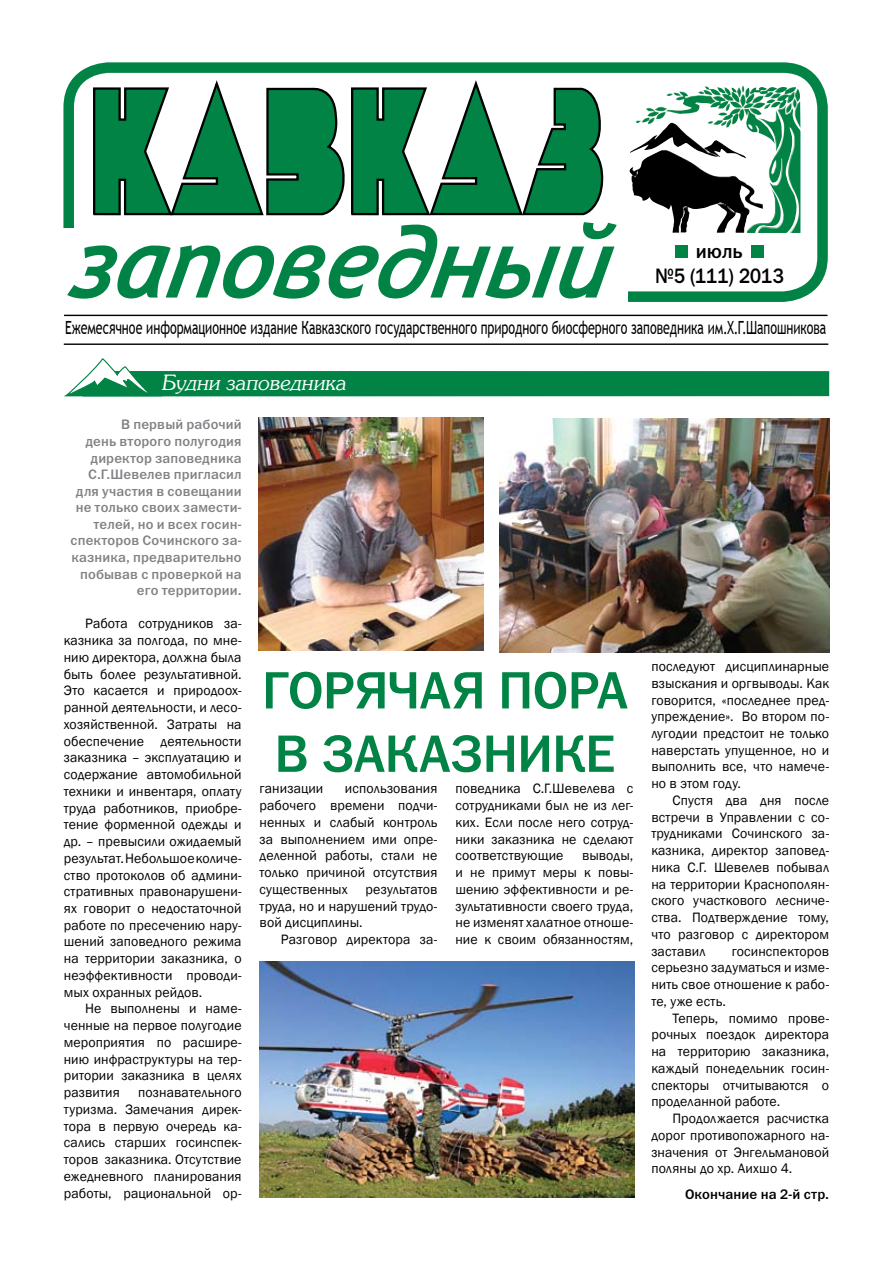
<style>
.page{position:relative;width:893px;height:1263px;background:#fff}
.page>*{position:absolute;margin:0;border:0;box-sizing:border-box;transform-origin:0 0}
.t1{font:italic 700 97.5px "Trebuchet";color:#008344;scale:.95 1}
.t2{font:52.8px/63.3px "Franklin Gothic Medium C";letter-spacing:-.015em;color:#008344}
.t3{font:italic 21px "Souvienne";letter-spacing:.005em;color:#fff}
.t4{font:21px "Franklin Gothic Medium C";letter-spacing:-.02em;color:#000;scale:.9 1}
.t5{font:19.5px "Franklin Gothic Medium C";color:#000}
.t6{font:18.15px "Trebuchet MS";color:#000;scale:.69 1}
.t7{font:13.95px/16.8px "Franklin Gothic";letter-spacing:.01em;color:#000;text-align:justify}
.t8{font:13.95px "Franklin Gothic Medium C";color:#000}
.t9{font:13.8px/16.5px "Franklin Gothic Medium C";letter-spacing:.01em;color:#808285;text-align:right}
</style>
<div class="page">
<div style="left:63px;top:62px;width:765px;height:240px;border:10px solid #008344;border-radius:40px"></div>
<div style="left:51px;top:229px;width:576px;height:82px;background:#fff"></div>
<div style="left:675px;top:245px;width:13px;height:13px;background:#008344"></div>
<div style="left:751px;top:245px;width:13px;height:13px;background:#008344"></div>
<hr style="left:64px;top:315px;width:763px;height:1px;background:#000">
<hr style="left:64px;top:343px;width:764px;height:2px;background:#000">
<img style="left:705px;top:85px;width:91px;height:24px">
<img style="left:630px;top:123px;width:116px;height:110px">
<svg style="left:91px;top:77px;width:513px;height:139px"></svg>
<img style="left:500px;top:418px;width:329px;height:234px">
<svg style="left:64px;top:358px;width:765px;height:39px"></svg>
<img style="left:259px;top:962px;width:376px;height:236px">
<img style="left:258px;top:417px;width:225px;height:234px">
<h1 class="t1" style="left:67px;top:203px;width:591px">заповедный</h1>
<h3 class="t5" style="left:696px;top:240px;width:48px">июль</h3>
<h3 class="t4" style="left:655px;top:264px;width:145px">№5 (111) 2013</h3>
<h3 class="t6" style="left:65px;top:317px;width:1104px">Ежемесячное информационное издание Кавказского государственного природного биосферного заповедника им.Х.Г.Шапошникова</h3>
<h3 class="t3" style="left:162px;top:370px;width:186px">Будни заповедника</h3>
<p class="t9" style="left:71px;top:416px;width:173px">В первый рабочий<br>день второго полугодия директор заповедника<br>С.Г.Шевелев пригласил для участия в совещании не только своих замести&shy;телей, но и всех госин&shy;спекторов Сочинского за&shy;казника, предварительно побывав с проверкой на его территории.</p>
<p class="t7" style="left:64px;top:616px;width:179px;text-indent:21px">Работа сотрудников за&shy;казника за полгода, по мне&shy;нию директора, должна была быть более результативной.<br>Это касается и природоох&shy;ранной деятельности, и лесо&shy;хозяйственной. Затраты на обеспечение деятельности заказника – эксплуатацию и содержание автомобильной техники и инвентаря, оплату труда работников, приобре&shy;тение форменной одежды и др. – превысили ожидаемый результат. Небольшое количе&shy;ство протоколов об админи&shy;стративных правонарушени&shy;ях говорит о недостаточной работе по пресечению нару&shy;шений заповедного режима на территории заказника, о неэффективности проводи&shy;мых охранных рейдов.</p>
<p class="t7" style="left:64px;top:1001px;width:179px;text-indent:21px">Не выполнены и наме&shy;ченные на первое полугодие мероприятия по расшире&shy;нию инфраструктуры на тер&shy;ритории заказника в целях развития</p>
<p class="t7" style="left:64px;top:1084px;width:179px;text-indent:74px">познавательного туризма. Замечания дирек&shy;тора в первую очередь ка&shy;сались старших госинспек&shy;торов заказника. Отсутствие ежедневного планирования работы, рациональной ор-</p>
<h2 class="t2" style="left:262px;top:658px;width:367px">Горячая пора в заказнике</h2>
<p class="t7" style="left:260px;top:781px;width:179px;text-indent:85px">использования рабочего времени подчи&shy;ненных и слабый контроль за выполнением ими опре&shy;деленной работы, стали не только причиной отсутствия существенных</p>
<p class="t7" style="left:260px;top:781px;width:65px">ганизации</p>
<p class="t7" style="left:260px;top:881px;width:179px;text-indent:106px">результатов труда, но и нарушений трудо&shy;вой дисциплины.</p>
<p class="t7" style="left:281px;top:931px;width:158px">Разговор директора за-</p>
<p class="t7" style="left:455px;top:781px;width:179px">поведника С.Г.Шевелева с сотрудниками был не из лег&shy;ких. Если после него сотруд&shy;ники заказника не сделают соответствующие</p>
<p class="t7" style="left:455px;top:848px;width:179px;text-indent:127px">выводы, и не примут меры к повы&shy;шению эффективности и ре&shy;зультативности своего труда, не изменят халатное отноше&shy;ние к своим обязанностям,</p>
<p class="t7" style="left:651px;top:658px;width:179px">последуют дисциплинарные взыскания и оргвыводы. Как говорится, «последнее пред&shy;упреждение». Во втором по&shy;лугодии предстоит не только наверстать упущенное, но и выполнить все, что намече&shy;но в этом году.</p>
<p class="t7" style="left:651px;top:792px;width:179px;text-indent:21px">Спустя два дня после встречи в Управлении с со&shy;трудниками Сочинского за&shy;казника, директор заповед&shy;ника С.Г. Шевелев побывал на территории Краснополян&shy;ского участкового лесниче&shy;ства. Подтверждение тому, что разговор с директором заставил</p>
<p class="t7" style="left:651px;top:943px;width:179px;text-indent:80px">госинспекторов серьезно задуматься и изме&shy;нить свое отношение к рабо&shy;те, уже есть.</p>
<p class="t7" style="left:651px;top:1010px;width:179px;text-indent:21px">Теперь, помимо прове&shy;рочных поездок директора на территорию заказника, каждый понедельник госин&shy;спекторы отчитываются о проделанной работе.</p>
<p class="t7" style="left:651px;top:1110px;width:179px;text-indent:21px">Продолжается расчистка дорог противопожарного на&shy;значения от Энгельмановой поляны до хр. Аихшо 4.</p>
<p class="t8" style="left:685px;top:1186px;width:146px">Окончание на 2-й стр.</p>
</div>
